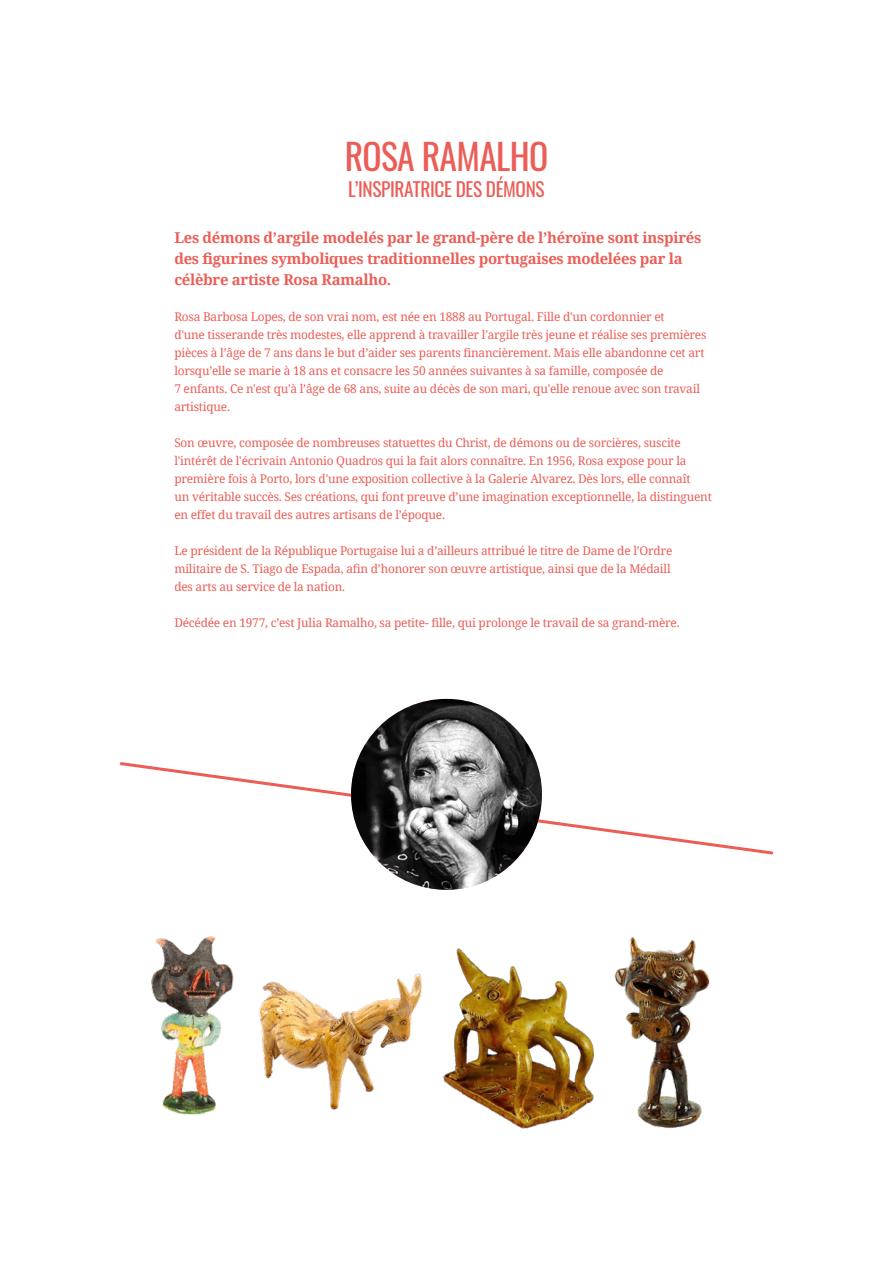
<style>
.page{position:relative;width:893px;height:1263px;background:#fff}
.page>*{position:absolute;margin:0;border:0;box-sizing:border-box;transform-origin:0 0}
.t1{font:36px "Oswald";letter-spacing:-.02em;color:#eb5e57}
.t2{font:19.5px "Oswald";letter-spacing:-.02em;color:#eb5e57}
.t3{font:700 15px/21px "Noto Serif";letter-spacing:-.02em;color:#eb5e57}
.t4{font:12px/18px "Noto Serif";letter-spacing:-.02em;color:#eb5e57}
</style>
<div class="page">
<svg style="left:119px;top:761px;width:655px;height:94px"></svg>
<img style="left:351px;top:699px;width:191px;height:191px;border-radius:95px">
<img style="left:614px;top:937px;width:96px;height:192px">
<img style="left:259px;top:973px;width:163px;height:137px">
<img style="left:151px;top:936px;width:83px;height:179px">
<img style="left:443px;top:948px;width:151px;height:181px">
<h1 class="t1" style="left:345px;top:124px;width:205px">ROSA RAMALHO</h1>
<h2 class="t2" style="left:348px;top:171px;width:198px">L’INSPIRATRICE DES DÉMONS</h2>
<p class="t3" style="left:174px;top:227px;width:528px">Les démons d’argile modelés par le grand-père de l’héroïne sont inspirés des figurines symboliques traditionnelles portugaises modelées par la célèbre artiste Rosa Ramalho.</p>
<p class="t4" style="left:174px;top:307px;width:533px">Rosa Barbosa Lopes, de son vrai nom, est née en 1888 au Portugal. Fille d'un cordonnier et<br>d'une tisserande très modestes, elle apprend à travailler l'argile très jeune et réalise ses premières pièces à l’âge de 7 ans dans le but d’aider ses parents financièrement. Mais elle abandonne cet art lorsqu’elle se marie à 18 ans et consacre les 50 années suivantes à sa famille, composée de<br>7 enfants. Ce n'est qu'à l’âge de 68 ans, suite au décès de son mari, qu'elle renoue avec son travail artistique.</p>
<p class="t4" style="left:174px;top:433px;width:539px">Son œuvre, composée de nombreuses statuettes du Christ, de démons ou de sorcières, suscite l'intérêt de l'écrivain Antonio Quadros qui la fait alors connaître. En 1956, Rosa expose pour la première fois à Porto, lors d'une exposition collective à la Galerie Alvarez. Dès lors, elle connaît<br>un véritable succès. Ses créations, qui font preuve d’une imagination exceptionnelle, la distinguent en effet du travail des autres artisans de l’époque.</p>
<p class="t4" style="left:174px;top:541px;width:500px">Le président de la République Portugaise lui a d’ailleurs attribué le titre de Dame de l’Ordre militaire de S. Tiago de Espada, afin d’honorer son œuvre artistique, ainsi que de la Médaill des arts au service de la nation.</p>
<p class="t4" style="left:174px;top:613px;width:507px">Décédée en 1977, c’est Julia Ramalho, sa petite- fille, qui prolonge le travail de sa grand-mère.</p>
</div>
